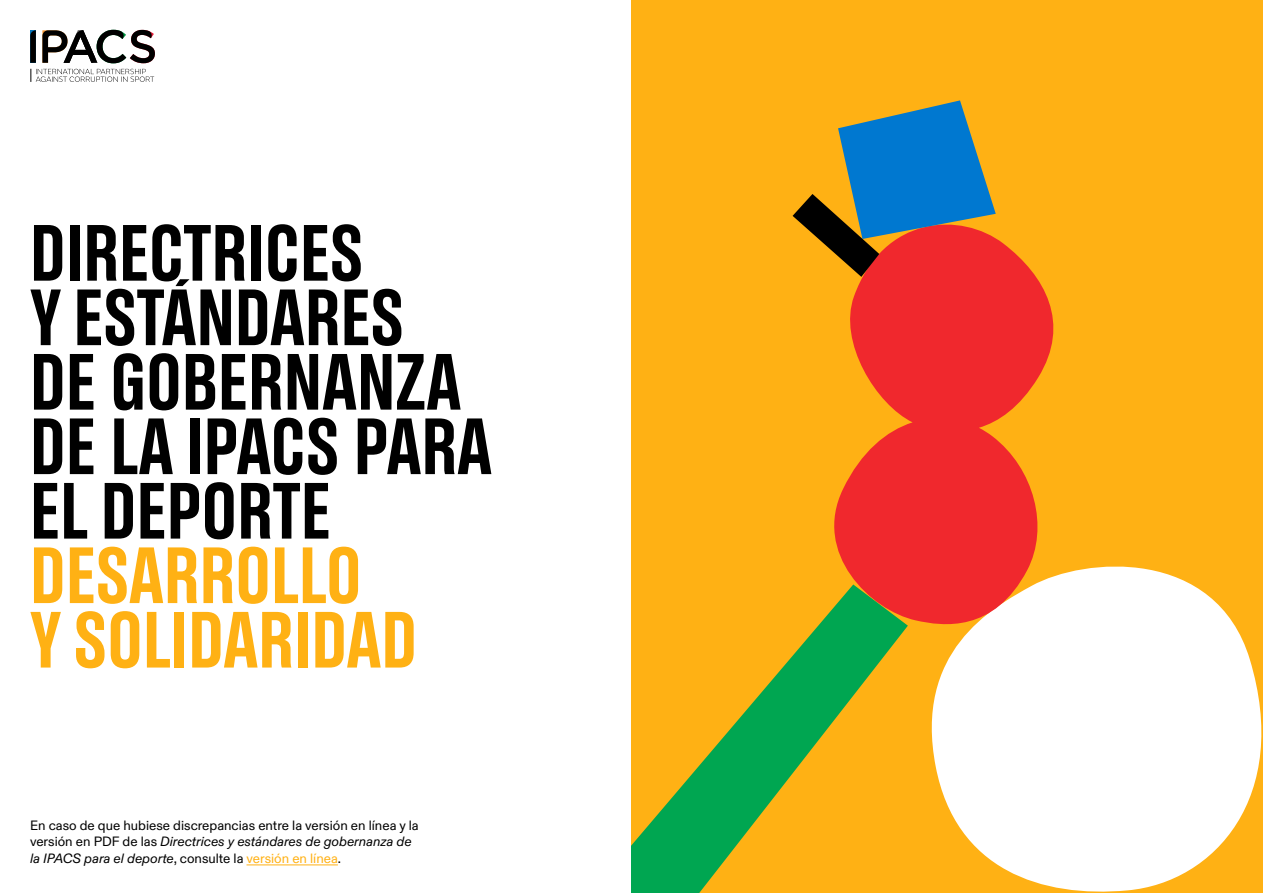
<style>
.page{position:relative;width:1263px;height:893px;background:#fff}
.page>*{position:absolute;margin:0;border:0;box-sizing:border-box;transform-origin:0 0}
.t1{font:79.5px/64.5px "Olympic Headline";color:#000}
.t2{font:79.5px/64.5px "Olympic Headline";color:#ffb114}
.t3{font:13.5px/16.8px "Olympic Sans";color:#000}
.s1{font-style:italic}
.s2{color:#ffb114}
</style>
<div class="page">
<svg style="left:31px;top:69px;width:123px;height:13px"></svg>
<svg style="left:30px;top:30px;width:6px;height:33px"></svg>
<svg style="left:42px;top:30px;width:113px;height:33px"></svg>
<div style="left:631px;top:0;width:632px;height:893px;background:#ffb114"></div>
<svg style="left:931px;top:566px;width:331px;height:326px;fill:#fff"></svg>
<svg style="left:834px;top:238px;width:237px;height:395px;fill:#f0282d"></svg>
<svg style="left:631px;top:584px;width:277px;height:309px"></svg>
<svg style="left:792px;top:100px;width:204px;height:177px"></svg>
<hr style="left:246px;top:865px;width:92px;height:1px;background:#ffb114">
<h1 class="t1" style="left:30px;top:219px;width:463px">DIRECTRICES<br>Y ESTÁNDARES<br>DE GOBERNANZA<br>DE LA IPACS PARA<br>EL DEPORTE</h1>
<h1 class="t2" style="left:30px;top:541px;width:389px">DESARROLLO<br>Y SOLIDARIDAD</h1>
<p class="t3" style="left:30px;top:816px;width:390px">En caso de que hubiese discrepancias entre la versión en línea y la versión en PDF de las <span class="s1">Directrices y estándares de gobernanza de la IPACS para el deporte</span>, consulte la <span class="s2">versión en línea</span>.</p>
</div>
